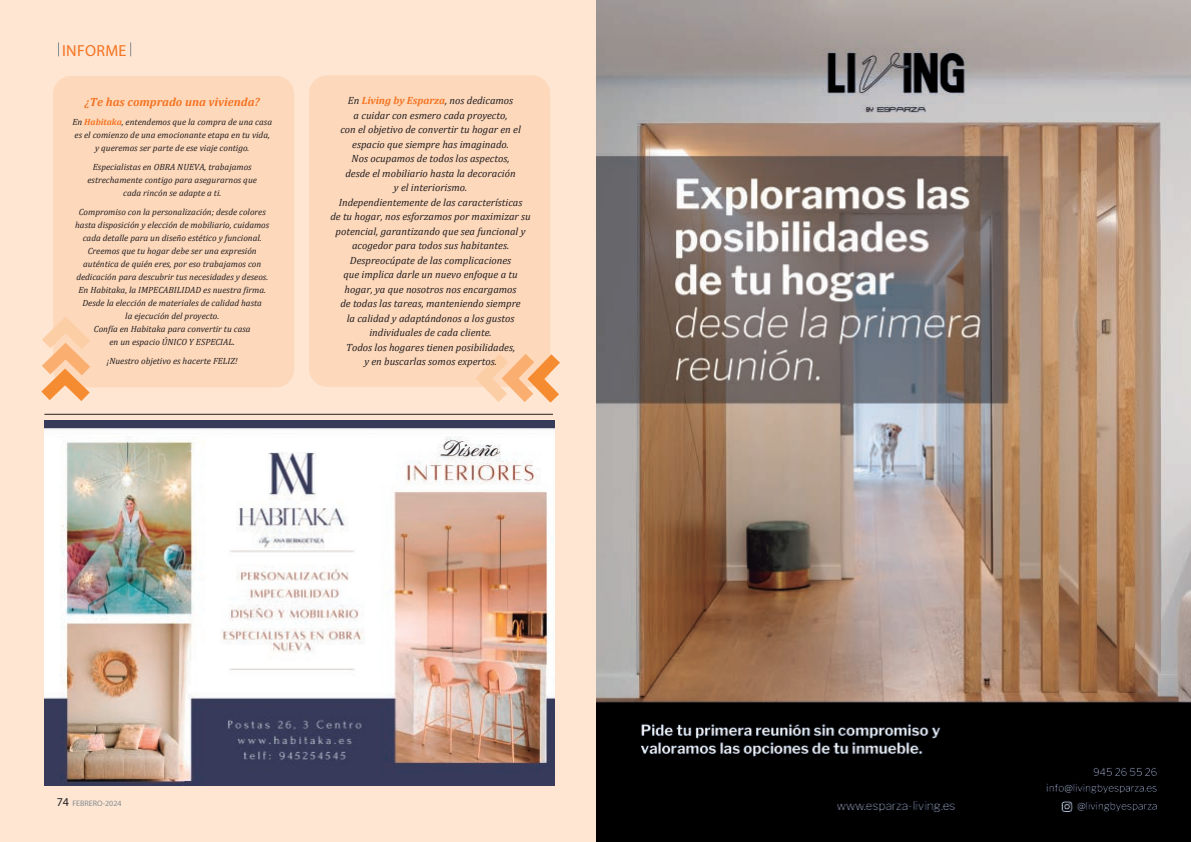
<style>
.page{position:relative;width:1191px;height:842px;background:#fff}
.page>*{position:absolute;margin:0;border:0;box-sizing:border-box;transform-origin:0 0}
.t1{font:16px "Myriad Pro";letter-spacing:.02em;color:#f47321}
.t2{font:italic 700 12px "Cambria";color:#f47321}
.t3{font:italic 10.5px/14.5px "Cambria";color:#231f20;text-align:center}
.t4{font:italic 9px/13px "Cambria";color:#231f20;text-align:center}
.t5{font:8px "Myriad Pro";color:#868d92}
.s1{font-weight:700;color:#f47321}
.s2{font-size:12px;color:#231f20}
</style>
<div class="page">
<div style="left:0;top:0;width:596px;height:842px;background:#fee6d3"></div>
<img style="left:596px;top:0;width:595px;height:842px">
<svg style="left:58px;top:42px;width:1px;height:14px"></svg>
<svg style="left:130px;top:42px;width:1px;height:14px"></svg>
<div style="left:309px;top:75px;width:241px;height:312px;background:#fdd8bb;border-radius:18px"></div>
<svg style="left:467px;top:354px;width:93px;height:60px"></svg>
<div style="left:53px;top:76px;width:241px;height:311px;background:#fdd8bb;border-radius:18px"></div>
<svg style="left:41px;top:317px;width:62px;height:97px"></svg>
<img style="left:44px;top:421px;width:511px;height:364px">
<hr style="left:44px;top:414px;width:509px;height:1px;background:#231f20">
<h1 class="t1" style="left:62px;top:44px;width:66px">INFORME</h1>
<h2 class="t2" style="left:85px;top:95px;width:176px">¿Te has comprado una vivienda?</h2>
<p class="t4" style="left:72px;top:116px;width:201px">En <span class="s1">Habitaka</span>, entendemos que la compra de una casa es el comienzo de una emocionante etapa en tu vida, y queremos ser parte de ese viaje contigo.</p>
<p class="t4" style="left:88px;top:161px;width:171px">Especialistas en OBRA NUEVA, trabajamos estrechamente contigo para asegurarnos que cada rincón se adapte a ti.</p>
<p class="t4" style="left:75px;top:206px;width:196px">Compromiso con la personalización; desde colores hasta disposición y elección de mobiliario, cuidamos cada detalle para un diseño estético y funcional.<br>Creemos que tu hogar debe ser una expresión auténtica de quién eres, por eso trabajamos con dedicación para descubrir tus necesidades y deseos.<br>En Habitaka, la IMPECABILIDAD es nuestra firma.<br>Desde la elección de materiales de calidad hasta<br>la ejecución del proyecto.<br>Confía en Habitaka para convertir tu casa<br>en un espacio ÚNICO Y ESPECIAL.</p>
<p class="t4" style="left:107px;top:355px;width:132px">¡Nuestro objetivo es hacerte FELIZ!</p>
<p class="t3" style="left:330px;top:93px;width:202px">En <span class="s1">Living by Esparza</span>, nos dedicamos<br>a cuidar con esmero cada proyecto,<br>con el objetivo de convertir tu hogar en el espacio que siempre has imaginado.<br>Nos ocupamos de todos los aspectos,<br>desde el mobiliario hasta la decoración<br>y el interiorismo.<br>Independientemente de las características<br>de tu hogar, nos esforzamos por maximizar su potencial, garantizando que sea funcional y acogedor para todos sus habitantes.<br>Despreocúpate de las complicaciones<br>que implica darle un nuevo enfoque a tu hogar, ya que nosotros nos encargamos<br>de todas las tareas, manteniendo siempre<br>la calidad y adaptándonos a los gustos individuales de cada cliente.<br>Todos los hogares tienen posibilidades,<br>y en buscarlas somos expertos.</p>
<p class="t5" style="left:57px;top:801px;width:66px"><span class="s2">74</span> FEBRERO-2024</p>
</div>
